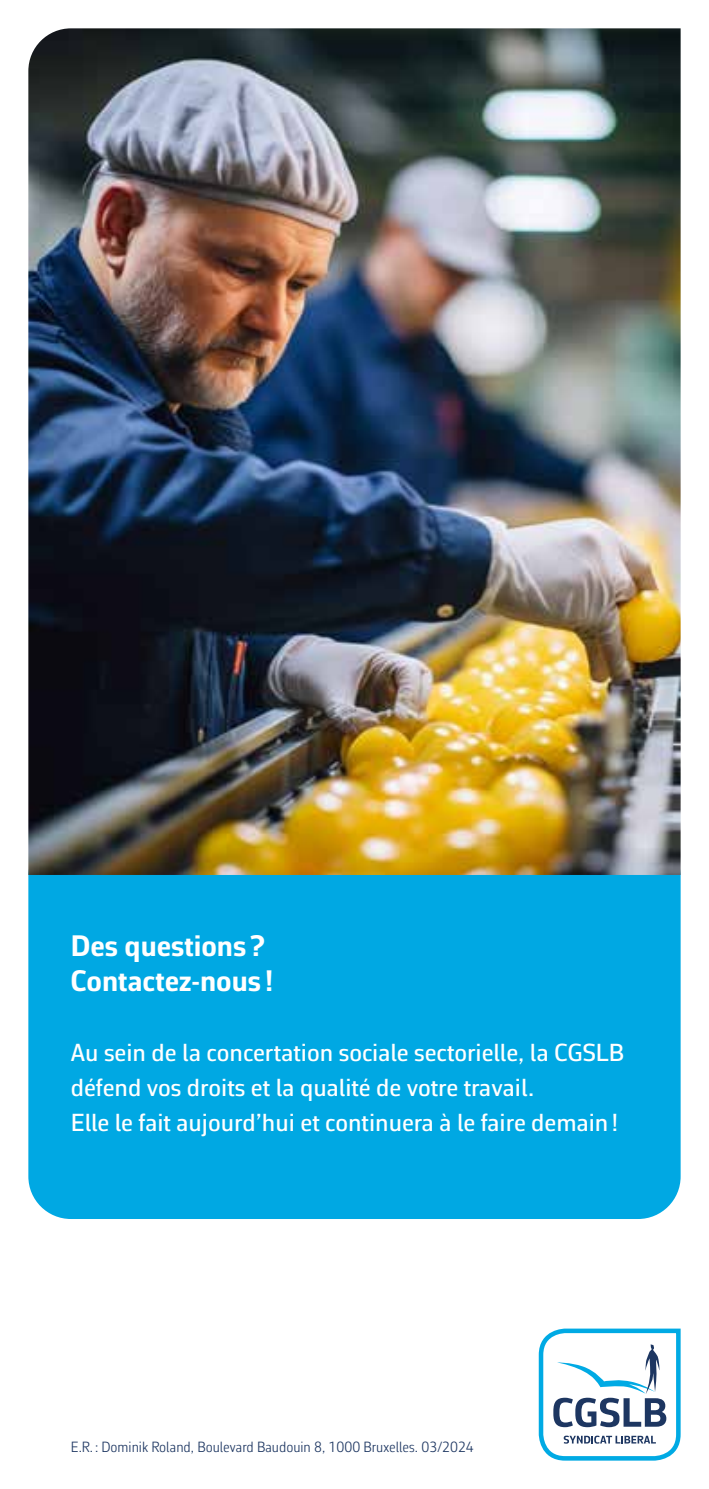
<style>
.page{position:relative;width:709px;height:1489px;background:#fff}
.page>*{position:absolute;margin:0;border:0;box-sizing:border-box;transform-origin:0 0}
.t1{font:700 30px/35px "Corbeau Pro";color:#fff}
.t2{font:500 25px/35px "Corbeau Pro";color:#fff}
.t3{font:300 15px "Corbeau Con Pro";color:#1d3661}
</style>
<div class="page">
<div style="left:28px;top:833px;width:652px;height:385px;background:#00a8e3;border-radius:43px"></div>
<svg style="left:538px;top:1328px;width:142px;height:132px"></svg>
<img style="left:28px;top:28px;width:652px;height:846px">
<p class="t1" style="left:71px;top:928px;width:204px">Des questions?<br>Contactez-nous !</p>
<p class="t2" style="left:71px;top:1035px;width:555px">Au sein de la concertation sociale sectorielle, la CGSLB défend vos droits et la qualité de votre travail.<br>Elle le fait aujourd’hui et continuera à le faire demain!</p>
<p class="t3" style="left:71px;top:1436px;width:404px">E.R. : Dominik Roland, Boulevard Baudouin 8, 1000 Bruxelles. 03/2024</p>
</div>
